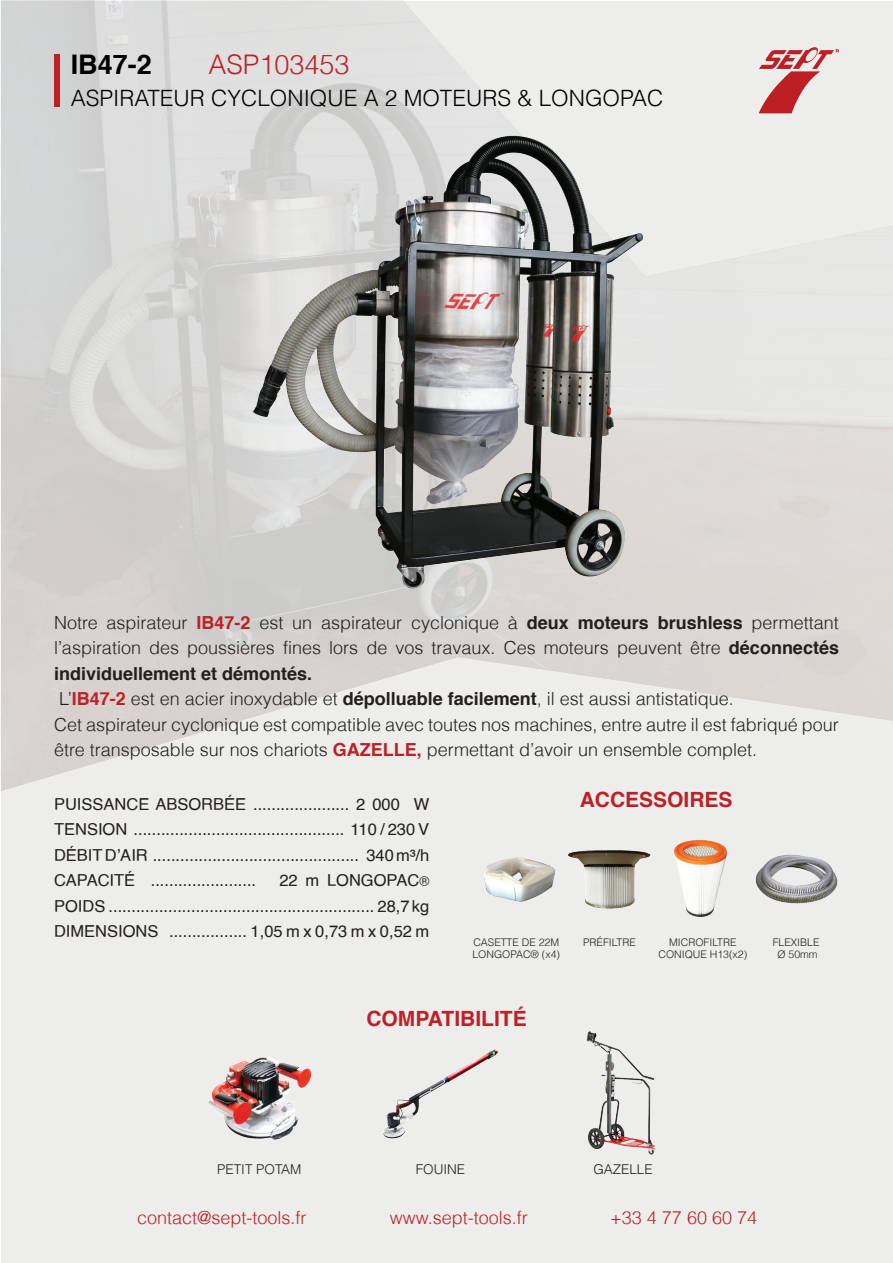
<style>
.page{position:relative;width:893px;height:1263px;background:#fff}
.page>*{position:absolute;margin:0;border:0;box-sizing:border-box;transform-origin:0 0}
.t1{font:300 27px "Helvetica";color:#bc2126}
.t2{font:700 27px "Helvetica";color:#000}
.t3{font:300 22.5px "Helvetica";color:#000}
.t4{font:700 21px "Helvetica";color:#bc2126}
.t5{font:300 18px/25.5px "Helvetica";color:#231f20}
.t6{font:300 18px "Helvetica";color:#bc2126}
.t7{font:16.5px/25.5px "Helvetica";color:#231f20;text-align:justify}
.t8{font:300 13.5px "Helvetica";color:#231f20}
.t9{font:300 10.5px/12.6px "Helvetica";color:#231f20;text-align:center}
.s1{font-weight:700;color:#bc2126}
.s2{font-weight:700}
.s3{font-size:13.5px}
</style>
<div class="page">
<div style="left:1px;top:1px;width:891px;height:1261px;background:#ededec"></div>
<img style="left:1px;top:0;width:892px;height:791px">
<div style="left:54px;top:54px;width:6px;height:53px;background:#bc2126"></div>
<svg style="left:759px;top:47px;width:80px;height:66px"></svg>
<img style="left:484px;top:857px;width:72px;height:45px">
<img style="left:568px;top:850px;width:83px;height:59px">
<img style="left:755px;top:855px;width:83px;height:49px">
<img style="left:674px;top:839px;width:53px;height:78px">
<img style="left:208px;top:1057px;width:104px;height:83px">
<img style="left:383px;top:1049px;width:115px;height:90px">
<img style="left:586px;top:1031px;width:70px;height:124px">
<img style="left:242px;top:113px;width:412px;height:484px">
<h1 class="t1" style="left:208px;top:48px;width:143px">ASP103453</h1>
<h1 class="t2" style="left:71px;top:43px;width:83px">IB47-2</h1>
<p class="t3" style="left:71px;top:84px;width:594px">ASPIRATEUR CYCLONIQUE A 2 MOTEURS &amp; LONGOPAC</p>
<p class="t5" style="left:54px;top:609px;width:786px">Notre aspirateur <span class="s1">IB47-2</span> est un aspirateur cyclonique à <span class="s2">deux moteurs brushless</span> permettant l’aspiration des poussières fines lors de vos travaux. Ces moteurs peuvent être <span class="s2">déconnectés individuellement et démontés.<br></span>L’<span class="s1">IB47-2</span> est en acier inoxydable et <span class="s2">dépolluable facilement</span>, il est aussi antistatique.<br>Cet aspirateur cyclonique est compatible avec toutes nos machines, entre autre il est fabriqué pour être transposable sur nos chariots <span class="s1">GAZELLE,</span> permettant d’avoir un ensemble complet.</p>
<p class="t7" style="left:54px;top:792px;width:377px">PUISSANCE ABSORBÉE ..................... 2 000 W TENSION .............................................. 110 / 230 V DÉBIT D’AIR ............................................. 340 m³/h CAPACITÉ .......................</p>
<p class="t7" style="left:54px;top:868px;width:377px;text-indent:225px">22 m LONGOPAC<span class="s3">® </span>POIDS .......................................................... 28,7 kg DIMENSIONS ................. 1,05 m x 0,73 m x 0,52 m</p>
<p class="t4" style="left:580px;top:782px;width:154px">ACCESSOIRES</p>
<p class="t9" style="left:472px;top:936px;width:89px;text-align:left">CASETTE DE 22M<br>LONGOPAC® (x4)</p>
<p class="t9" style="left:583px;top:936px;width:54px">PRÉFILTRE</p>
<p class="t9" style="left:658px;top:936px;width:90px">MICROFILTRE<br>CONIQUE H13(x2)</p>
<p class="t9" style="left:773px;top:936px;width:48px">FLEXIBLE<br>Ø 50mm</p>
<p class="t4" style="left:366px;top:1002px;width:162px">COMPATIBILITÉ</p>
<p class="t8" style="left:217px;top:1161px;width:86px">PETIT POTAM</p>
<p class="t8" style="left:416px;top:1161px;width:51px">FOUINE</p>
<p class="t8" style="left:593px;top:1161px;width:61px">GAZELLE</p>
<p class="t6" style="left:137px;top:1206px;width:171px">contact@sept-tools.fr</p>
<p class="t6" style="left:390px;top:1206px;width:140px">www.sept-tools.fr</p>
<p class="t6" style="left:610px;top:1206px;width:148px">+33 4 77 60 60 74</p>
</div>
